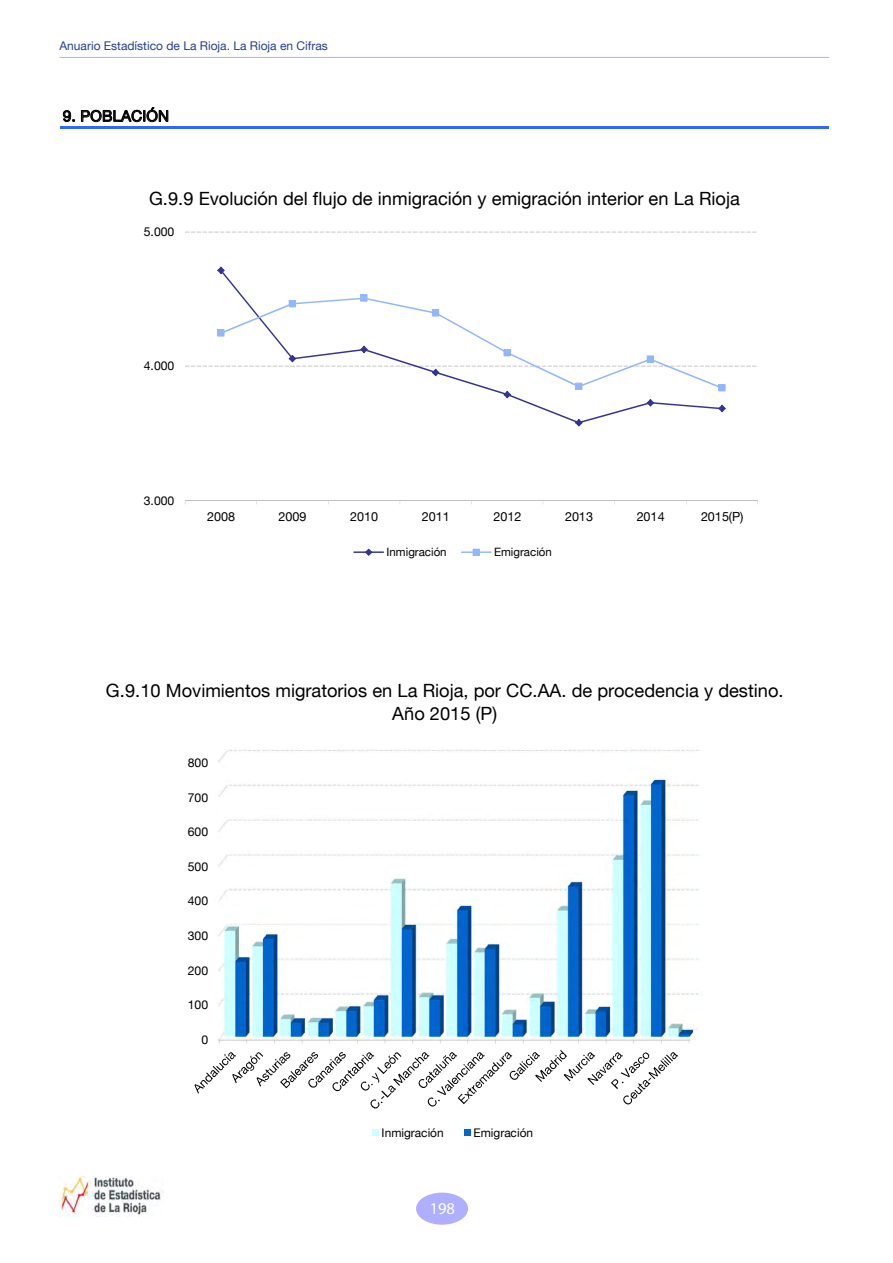
<style>
.page{position:relative;width:893px;height:1263px;background:#fff}
.page>*{position:absolute;margin:0;border:0;box-sizing:border-box;transform-origin:0 0}
.t1{font:18.3px/22px "Helvetica Neue LT";color:#000;text-align:center}
.t2{font:16.5px "Myriad Pro";color:#fff}
.t3{font:15.15px "Helvetica Neue LT";letter-spacing:.015em;color:#000}
.t4{font:12.6px "Helvetica Neue LT";letter-spacing:-.005em;color:#000}
.t5{font:12.3px "Helvetica Neue LT";letter-spacing:-.005em;color:#000}
.t6{font:12px "Helvetica Neue LT";color:#25408f}
.t7{font:11.85px "Helvetica Neue LT";color:#000}
.t8{font:11.55px "Helvetica Neue LT";color:#000}
</style>
<div class="page">
<div style="left:416px;top:1192px;width:52px;height:33px;background:#afafff;border-radius:50%"></div>
<img style="left:60px;top:1176px;width:103px;height:41px">
<hr style="left:60px;top:57px;width:769px;height:1px;background:#afafff">
<svg style="left:63px;top:110px;width:12px;height:12px"></svg>
<svg style="left:81px;top:107px;width:87px;height:15px"></svg>
<hr style="left:60px;top:126px;width:768px;height:3px;background:#3365ff">
<svg style="left:185px;top:231px;width:571px;height:136px"></svg>
<hr style="left:185px;top:500px;width:573px;height:1px;background:#bfbfbf">
<svg style="left:220px;top:270px;width:503px;height:153px"></svg>
<svg style="left:217px;top:266px;width:8px;height:8px"></svg>
<svg style="left:503px;top:391px;width:8px;height:7px"></svg>
<svg style="left:575px;top:419px;width:8px;height:7px"></svg>
<svg style="left:646px;top:399px;width:8px;height:8px"></svg>
<svg style="left:718px;top:405px;width:8px;height:7px"></svg>
<svg style="left:220px;top:297px;width:503px;height:92px"></svg>
<svg style="left:217px;top:329px;width:8px;height:8px"></svg>
<svg style="left:289px;top:300px;width:7px;height:7px"></svg>
<svg style="left:360px;top:294px;width:8px;height:8px"></svg>
<svg style="left:432px;top:309px;width:7px;height:7px"></svg>
<svg style="left:503px;top:349px;width:8px;height:7px"></svg>
<svg style="left:575px;top:383px;width:7px;height:7px"></svg>
<svg style="left:647px;top:355px;width:7px;height:8px"></svg>
<svg style="left:718px;top:384px;width:8px;height:7px"></svg>
<hr style="left:353px;top:551px;width:31px;height:2px;background:#339">
<svg style="left:365px;top:549px;width:7px;height:7px"></svg>
<hr style="left:461px;top:551px;width:31px;height:2px;background:#91b8ff">
<svg style="left:473px;top:549px;width:7px;height:7px"></svg>
<img style="left:218px;top:750px;width:481px;height:293px">
<svg style="left:194px;top:1050px;width:484px;height:58px"></svg>
<svg style="left:373px;top:1130px;width:6px;height:6px"></svg>
<svg style="left:465px;top:1130px;width:6px;height:6px"></svg>
<p class="t6" style="left:60px;top:39px;width:270px">Anuario Estadístico de La Rioja. La Rioja en Cifras</p>
<p class="t3" style="left:63px;top:107px;width:108px">9. POBLACIÓN</p>
<p class="t1" style="left:149px;top:187px;width:592px">G.9.9 Evolución del flujo de inmigración y emigración interior en La Rioja</p>
<p class="t5" style="left:144px;top:224px;width:32px">5.000</p>
<p class="t5" style="left:144px;top:359px;width:32px">4.000</p>
<p class="t5" style="left:144px;top:493px;width:32px">3.000</p>
<p class="t4" style="left:207px;top:509px;width:30px">2008</p>
<p class="t4" style="left:279px;top:509px;width:30px">2009</p>
<p class="t4" style="left:350px;top:509px;width:30px">2010</p>
<p class="t4" style="left:422px;top:509px;width:30px">2011</p>
<p class="t4" style="left:493px;top:509px;width:30px">2012</p>
<p class="t4" style="left:565px;top:509px;width:30px">2013</p>
<p class="t4" style="left:637px;top:509px;width:30px">2014</p>
<p class="t4" style="left:701px;top:509px;width:44px">2015(P)</p>
<p class="t8" style="left:387px;top:545px;width:62px">Inmigración</p>
<p class="t8" style="left:494px;top:545px;width:59px">Emigración</p>
<p class="t1" style="left:106px;top:680px;width:679px">G.9.10 Movimientos migratorios en La Rioja, por CC.AA. de procedencia y destino.<br>Año 2015 (P)</p>
<p class="t5" style="left:188px;top:755px;width:22px">800</p>
<p class="t5" style="left:188px;top:790px;width:22px">700</p>
<p class="t5" style="left:188px;top:824px;width:22px">600</p>
<p class="t5" style="left:188px;top:859px;width:22px">500</p>
<p class="t5" style="left:188px;top:894px;width:22px">400</p>
<p class="t5" style="left:188px;top:928px;width:22px">300</p>
<p class="t5" style="left:188px;top:963px;width:22px">200</p>
<p class="t5" style="left:188px;top:998px;width:22px">100</p>
<p class="t5" style="left:202px;top:1032px;width:8px">0</p>
<p class="t7" style="left:382px;top:1126px;width:63px">Inmigración</p>
<p class="t7" style="left:474px;top:1126px;width:61px">Emigración</p>
<p class="t2" style="left:430px;top:1198px;width:27px">198</p>
</div>
